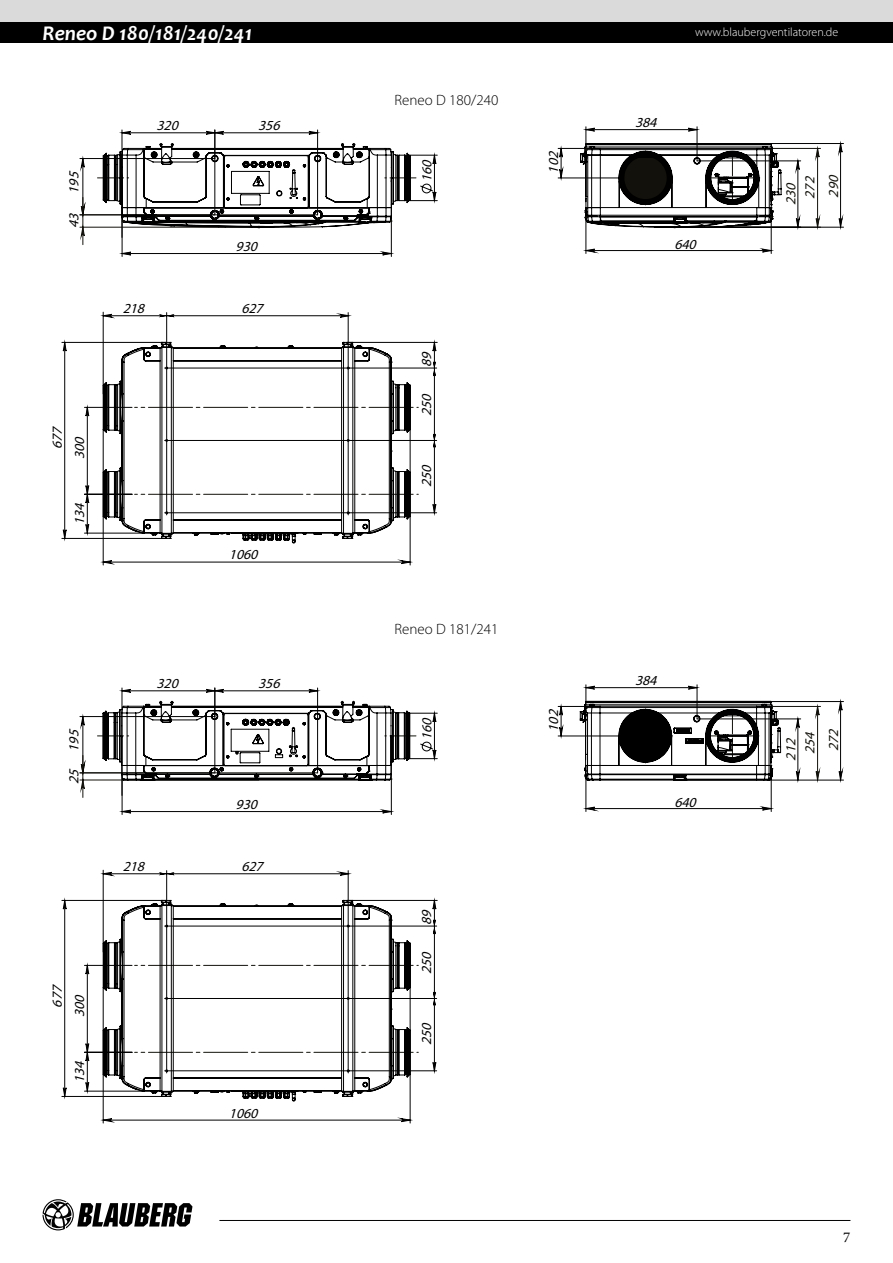
<style>
.page{position:relative;width:893px;height:1263px;background:#fff}
.page>*{position:absolute;margin:0;border:0;box-sizing:border-box;transform-origin:0 0}
.t1{font:italic 700 21px "Candara";color:#fff}
.t2{font:300 15px "Myriad Pro";color:#000}
.t3{font:15px "Minion Pro";color:#000}
.t4{font:italic 13.8px "Myriad Pro";color:#000}
.t5{font:italic 13.8px/23.4px "Myriad Pro";color:#12110b}
.t6{font:300 12px "Myriad Pro";color:#fff}
</style>
<div class="page">
<div style="left:0;top:21px;width:893px;height:22px;background:#000"></div>
<svg style="left:43px;top:1199px;width:149px;height:31px"></svg>
<hr style="left:219px;top:1220px;width:631px;height:1px;background:#000">
<div style="left:0;top:0;width:893px;height:21px;background:#dadada"></div>
<hr style="left:771px;top:208px;width:1px;height:45px;background:#000">
<hr style="left:586px;top:208px;width:1px;height:45px;background:#000">
<hr style="left:103px;top:429px;width:1px;height:136px;background:#000">
<hr style="left:410px;top:429px;width:1px;height:136px;background:#000">
<hr style="left:62px;top:342px;width:104px;height:1px;background:#000">
<hr style="left:62px;top:538px;width:104px;height:1px;background:#000">
<hr style="left:771px;top:143px;width:72px;height:1px;background:#000">
<svg style="left:583px;top:248px;width:191px;height:6px"></svg>
<svg style="left:100px;top:559px;width:313px;height:6px"></svg>
<svg style="left:61px;top:339px;width:11px;height:202px"></svg>
<svg style="left:795px;top:141px;width:49px;height:89px"></svg>
<svg style="left:80px;top:130px;width:358px;height:406px"></svg>
<svg style="left:580px;top:127px;width:202px;height:102px"></svg>
<svg style="left:102px;top:341px;width:309px;height:203px"></svg>
<hr style="left:771px;top:765px;width:1px;height:46px;background:#000">
<hr style="left:586px;top:765px;width:1px;height:46px;background:#000">
<hr style="left:103px;top:987px;width:1px;height:136px;background:#000">
<hr style="left:410px;top:987px;width:1px;height:136px;background:#000">
<hr style="left:62px;top:900px;width:104px;height:1px;background:#000">
<hr style="left:62px;top:1096px;width:104px;height:1px;background:#000">
<hr style="left:771px;top:701px;width:72px;height:1px;background:#000">
<svg style="left:583px;top:806px;width:191px;height:6px"></svg>
<svg style="left:100px;top:1117px;width:313px;height:6px"></svg>
<svg style="left:61px;top:897px;width:11px;height:203px"></svg>
<svg style="left:557px;top:706px;width:238px;height:83px"></svg>
<svg style="left:795px;top:699px;width:49px;height:84px"></svg>
<svg style="left:102px;top:1095px;width:309px;height:7px"></svg>
<svg style="left:80px;top:688px;width:358px;height:407px"></svg>
<svg style="left:580px;top:685px;width:201px;height:96px"></svg>
<h1 class="t1" style="left:43px;top:20px;width:211px">Reneo D 180/181/240/241</h1>
<p class="t6" style="left:695px;top:26px;width:145px">www.blaubergventilatoren.de</p>
<p class="t4" style="left:156px;top:117px;width:27px">320</p>
<p class="t4" style="left:258px;top:117px;width:27px">356</p>
<p class="t2" style="left:395px;top:92px;width:105px">Reneo D 180/240</p>
<p class="t4" style="left:635px;top:114px;width:27px">384</p>
<p class="t4" style="left:545px;top:174px;width:27px;rotate:-90deg">102</p>
<p class="t4" style="left:418px;top:182px;width:27px;rotate:-90deg">160</p>
<p class="t4" style="left:65px;top:228px;width:62px;rotate:-90deg">43 195</p>
<p class="t5" style="left:798px;top:199px;width:28px;rotate:-90deg">272<br>290</p>
<p class="t5" style="left:779px;top:205px;width:27px;rotate:-90deg">230</p>
<p class="t4" style="left:236px;top:238px;width:27px">930</p>
<p class="t4" style="left:123px;top:300px;width:27px">218</p>
<p class="t4" style="left:241px;top:300px;width:27px">627</p>
<p class="t4" style="left:49px;top:449px;width:27px;rotate:-90deg">677</p>
<p class="t4" style="left:71px;top:459px;width:27px;rotate:-90deg">300</p>
<p class="t4" style="left:71px;top:525px;width:27px;rotate:-90deg">134</p>
<p class="t4" style="left:229px;top:546px;width:34px">1060</p>
<p class="t4" style="left:156px;top:674px;width:27px">320</p>
<p class="t4" style="left:258px;top:674px;width:27px">356</p>
<p class="t4" style="left:418px;top:367px;width:20px;rotate:-90deg">89</p>
<p class="t4" style="left:418px;top:416px;width:27px;rotate:-90deg">250</p>
<p class="t4" style="left:418px;top:487px;width:27px;rotate:-90deg">250</p>
<p class="t2" style="left:395px;top:620px;width:105px">Reneo D 181/241</p>
<p class="t4" style="left:674px;top:235px;width:27px">640</p>
<p class="t4" style="left:635px;top:672px;width:27px">384</p>
<p class="t4" style="left:545px;top:732px;width:27px;rotate:-90deg">102</p>
<p class="t4" style="left:418px;top:740px;width:27px;rotate:-90deg">160</p>
<p class="t4" style="left:65px;top:784px;width:59px;rotate:-90deg">25 195</p>
<p class="t5" style="left:798px;top:754px;width:30px;rotate:-90deg">254<br>272</p>
<p class="t5" style="left:779px;top:760px;width:27px;rotate:-90deg">212</p>
<p class="t4" style="left:236px;top:796px;width:27px">930</p>
<p class="t4" style="left:123px;top:858px;width:27px">218</p>
<p class="t4" style="left:241px;top:858px;width:27px">627</p>
<p class="t4" style="left:49px;top:1007px;width:27px;rotate:-90deg">677</p>
<p class="t4" style="left:71px;top:1017px;width:27px;rotate:-90deg">300</p>
<p class="t4" style="left:71px;top:1083px;width:27px;rotate:-90deg">134</p>
<p class="t4" style="left:229px;top:1104px;width:34px">1060</p>
<p class="t4" style="left:418px;top:925px;width:20px;rotate:-90deg">89</p>
<p class="t4" style="left:418px;top:974px;width:27px;rotate:-90deg">250</p>
<p class="t4" style="left:418px;top:1045px;width:27px;rotate:-90deg">250</p>
<p class="t4" style="left:674px;top:793px;width:27px">640</p>
<p class="t3" style="left:843px;top:1227px;width:9px">7</p>
</div>
